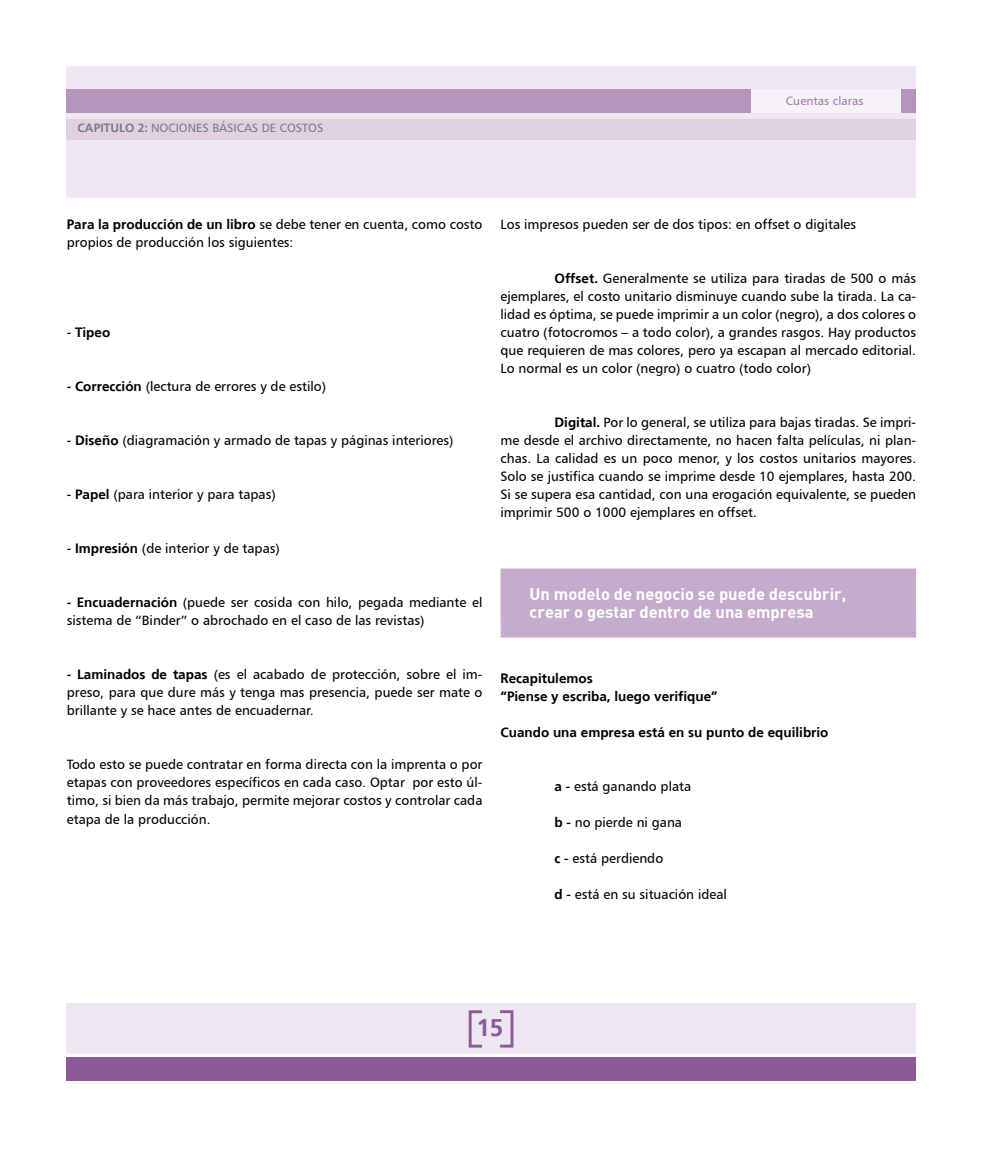
<style>
.page{position:relative;width:983px;height:1153px;background:#fff}
.page>*{position:absolute;margin:0;border:0;box-sizing:border-box;transform-origin:0 0}
.t1{font:700 24px "Frutiger";color:#8d5998}
.t2{font:700 16.5px/18px "DIN";color:#fff}
.t3{font:13.5px/18px "Frutiger";color:#000;text-align:justify}
.t4{font:700 13.5px/18px "Frutiger";color:#000}
.t5{font:12px "Frutiger";color:#7c7c7c}
.t6{font:12px "Frutiger";color:#a47aad}
.s1{font-weight:700}
</style>
<div class="page">
<div style="left:67px;top:67px;width:848px;height:131px;background:#eee6f0"></div>
<div style="left:67px;top:89px;width:848px;height:24px;background:#b695bd"></div>
<div style="left:67px;top:1002px;width:848px;height:51px;background:#eee6f0"></div>
<div style="left:67px;top:1057px;width:848px;height:23px;background:#8d5998"></div>
<svg style="left:468px;top:1010px;width:14px;height:37px"></svg>
<svg style="left:500px;top:1010px;width:13px;height:37px"></svg>
<div style="left:751px;top:89px;width:149px;height:24px;background:#f6f2f7"></div>
<div style="left:67px;top:119px;width:848px;height:20px;background:#dfd1e2"></div>
<div style="left:500px;top:568px;width:415px;height:69px;background:#c6accc"></div>
<p class="t5" style="left:78px;top:121px;width:247px"><span class="s1">CAPITULO 2:</span> NOCIONES BÁSICAS DE COSTOS</p>
<p class="t6" style="left:785px;top:94px;width:79px">Cuentas claras</p>
<p class="t3" style="left:67px;top:215px;width:417px"><span class="s1">Para la producción de un libro</span> se debe tener en cuenta, como costo propios de producción los siguientes:</p>
<p class="t4" style="left:67px;top:323px;width:45px">- Tipeo</p>
<p class="t3" style="left:67px;top:377px;width:261px"><span class="s1">- Corrección</span> (lectura de errores y de estilo)</p>
<p class="t3" style="left:67px;top:431px;width:388px"><span class="s1">- Diseño</span> (diagramación y armado de tapas y páginas interiores)</p>
<p class="t3" style="left:67px;top:485px;width:210px"><span class="s1">- Papel</span> (para interior y para tapas)</p>
<p class="t3" style="left:67px;top:539px;width:214px"><span class="s1">- Impresión</span> (de interior y de tapas)</p>
<p class="t3" style="left:67px;top:593px;width:417px"><span class="s1">- Encuadernación</span> (puede ser cosida con hilo, pegada mediante el sistema de “Binder” o abrochado en el caso de las revistas)</p>
<p class="t3" style="left:67px;top:665px;width:417px"><span class="s1">- Laminados de tapas</span> (es el acabado de protección, sobre el im&shy;preso, para que dure más y tenga mas presencia, puede ser mate o brillante y se hace antes de encuadernar.</p>
<p class="t3" style="left:67px;top:755px;width:417px">Todo esto se puede contratar en forma directa con la imprenta o por etapas con proveedores específicos en cada caso. Optar por esto úl&shy;timo, si bien da más trabajo, permite mejorar costos y controlar cada etapa de la producción.</p>
<p class="t3" style="left:500px;top:215px;width:357px">Los impresos pueden ser de dos tipos: en offset o digitales</p>
<p class="t3" style="left:500px;top:269px;width:417px;text-indent:54px"><span class="s1">Offset.</span> Generalmente se utiliza para tiradas de 500 o más ejemplares, el costo unitario disminuye cuando sube la tirada. La ca&shy;lidad es óptima, se puede imprimir a un color (negro), a dos colores o cuatro (fotocromos – a todo color), a grandes rasgos. Hay productos que requieren de mas colores, pero ya escapan al mercado editorial.<br>Lo normal es un color (negro) o cuatro (todo color)</p>
<p class="t3" style="left:500px;top:413px;width:417px;text-indent:54px"><span class="s1">Digital.</span> Por lo general, se utiliza para bajas tiradas. Se impri&shy;me desde el archivo directamente, no hacen falta películas, ni plan&shy;chas. La calidad es un poco menor, y los costos unitarios mayores.<br>Solo se justifica cuando se imprime desde 10 ejemplares, hasta 200.<br>Si se supera esa cantidad, con una erogación equivalente, se pueden imprimir 500 o 1000 ejemplares en offset.</p>
<p class="t2" style="left:529px;top:584px;width:318px">Un modelo de negocio se puede descubrir, crear o gestar dentro de una empresa</p>
<p class="t4" style="left:500px;top:669px;width:219px">Recapitulemos<br>“Piense y escriba, luego verifique”</p>
<p class="t4" style="left:500px;top:723px;width:329px">Cuando una empresa está en su punto de equilibrio</p>
<p class="t3" style="left:554px;top:777px;width:138px"><span class="s1">a -</span> está ganando plata</p>
<p class="t3" style="left:554px;top:813px;width:129px"><span class="s1">b -</span> no pierde ni gana</p>
<p class="t3" style="left:554px;top:849px;width:110px"><span class="s1">c -</span> está perdiendo</p>
<p class="t3" style="left:554px;top:885px;width:174px"><span class="s1">d -</span> está en su situación ideal</p>
<h1 class="t1" style="left:476px;top:1013px;width:28px">15</h1>
</div>
